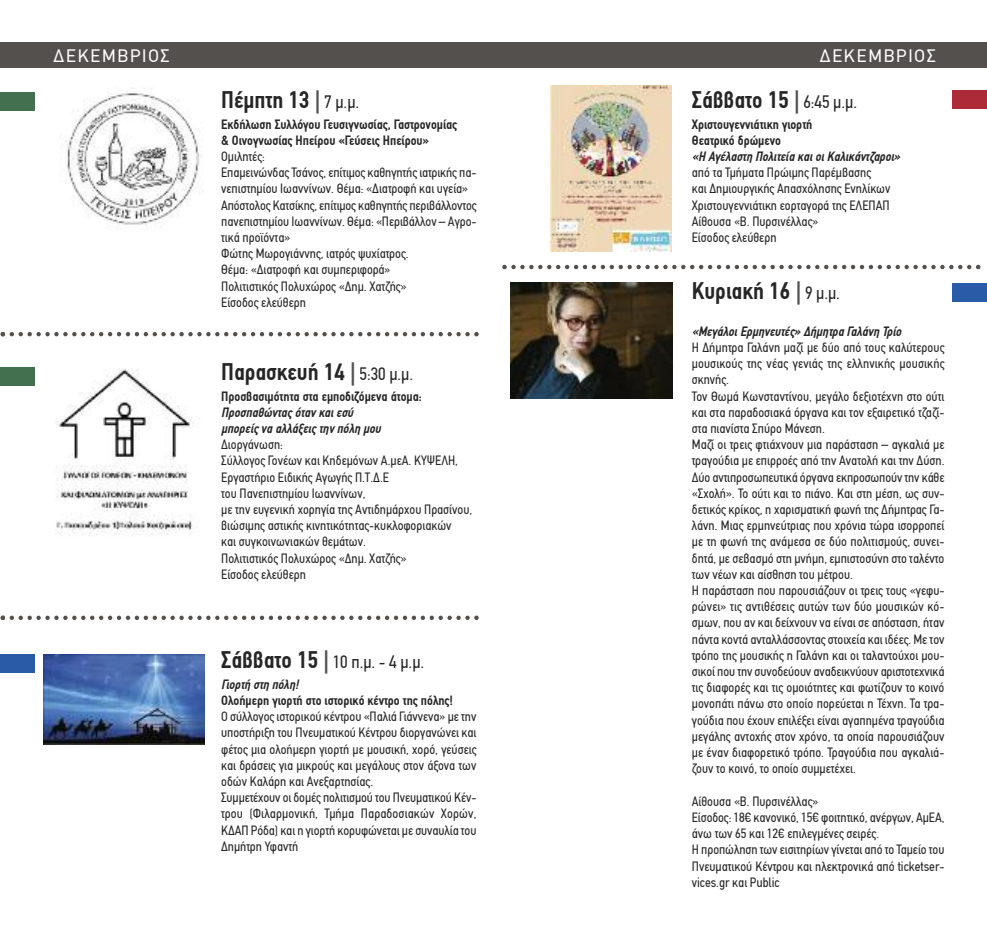
<style>
.page{position:relative;width:987px;height:936px;background:#fff}
.page>*{position:absolute;margin:0;border:0;box-sizing:border-box;transform-origin:0 0}
.t1{font:700 24px "PF Din Text Condensed";color:#272627}
.t2{font:18px "PF Din Text Condensed";color:#272627}
.t3{font:18px "PF Din Text";letter-spacing:.1em;color:#fff}
.t4{font:13.5px/16.2px "PF Din Text Condensed";color:#272627}
.t5{font:700 13.5px/16.2px "PF Din Text Condensed";color:#272627}
.t6{font:italic 700 13.5px/16.2px "PF Din Text Condensed";color:#272627}
.s1{color:#53504e}
.s2{font-weight:400;font-size:18px}
.s3{font-weight:700;font-size:24px}
.s4{font-weight:700;font-size:24px;color:#53504e}
</style>
<div class="page">
<div style="left:0;top:43px;width:493px;height:25px;background:#53504e"></div>
<div style="left:493px;top:43px;width:493px;height:25px;background:#53504e"></div>
<div style="left:0;top:92px;width:34px;height:19px;background:#43704e"></div>
<div style="left:0;top:367px;width:34px;height:18px;background:#43704e"></div>
<div style="left:0;top:654px;width:34px;height:18px;background:#295ba7"></div>
<svg style="left:1px;top:615px;width:477px;height:5px"></svg>
<svg style="left:1px;top:332px;width:477px;height:4px"></svg>
<svg style="left:502px;top:265px;width:478px;height:4px"></svg>
<div style="left:952px;top:284px;width:34px;height:18px;background:#295ba7"></div>
<div style="left:952px;top:91px;width:34px;height:18px;background:#ad2a39"></div>
<img style="left:55px;top:369px;width:145px;height:167px">
<img style="left:43px;top:654px;width:161px;height:90px">
<img style="left:551px;top:85px;width:120px;height:166px">
<img style="left:510px;top:282px;width:162px;height:116px">
<img style="left:65px;top:88px;width:137px;height:139px">
<h2 class="t3" style="left:54px;top:48px;width:118px">ΔΕΚΕΜΒΡΙΟΣ</h2>
<h2 class="t3" style="left:819px;top:48px;width:118px">ΔΕΚΕΜΒΡΙΟΣ</h2>
<h1 class="t1" style="left:221px;top:85px;width:139px">Πέμπτη 13 <span class="s1">|</span> <span class="s2">7 μ.μ.</span></h1>
<p class="t5" style="left:221px;top:116px;width:237px">Εκδήλωση Συλλόγου Γευσιγνωσίας, Γαστρονομίας &amp; Οινογνωσίας Ηπείρου «Γεύσεις Ηπείρου»</p>
<p class="t4" style="left:221px;top:148px;width:257px">Ομιλητές:<br>Επαμεινώνδας Τσάνος, επίτιμος καθηγητής ιατρικής πα&shy;νεπιστημίου Ιωαννίνων. Θέμα: «Διατροφή και υγεία» Απόστολος Κατσίκης, επίτιμος καθηγητής περιβάλλοντος πανεπιστημίου Ιωαννίνων. Θέμα: «Περιβάλλον – Αγρο&shy;τικά προϊόντα»<br>Φώτης Μωρογιάννης, ιατρός ψυχίατρος.<br>Θέμα: «Διατροφή και συμπεριφορά»<br>Πολιτιστικός Πολυχώρος «Δημ. Χατζής»<br>Είσοδος ελεύθερη</p>
<h1 class="t1" style="left:221px;top:357px;width:193px">Παρασκευή 14 <span class="s1">|</span> <span class="s2">5:30 μ.μ.</span></h1>
<p class="t5" style="left:221px;top:387px;width:202px">Προσβασιμότητα στα εμποδιζόμενα άτομα:</p>
<p class="t6" style="left:221px;top:404px;width:161px">Προσπαθώντας όταν και εσύ μπορείς να αλλάξεις την πόλη μου</p>
<p class="t4" style="left:221px;top:436px;width:252px">Διοργάνωση:<br>Σύλλογος Γονέων και Κηδεμόνων Α.μεΑ. ΚΥΨΕΛΗ, Εργαστήριο Ειδικής Αγωγής Π.Τ.Δ.Ε<br>του Πανεπιστημίου Ιωαννίνων,<br>με την ευγενική χορηγία της Αντιδημάρχου Πρασίνου, βιώσιμης αστικής κινητικότητας-κυκλοφοριακών<br>και συγκοινωνιακών θεμάτων.<br>Πολιτιστικός Πολυχώρος «Δημ. Χατζής»<br>Είσοδος ελεύθερη</p>
<h2 class="t2" style="left:221px;top:651px;width:204px"><span class="s3">Σάββατο 15</span> <span class="s4">|</span> 10 π.μ. - 4 μ.μ.</h2>
<p class="t6" style="left:221px;top:675px;width:79px">Γιορτή στη πόλη!</p>
<p class="t5" style="left:221px;top:692px;width:233px">Ολοήμερη γιορτή στο ιστορικό κέντρο της πόλης!</p>
<p class="t4" style="left:221px;top:708px;width:257px">Ο σύλλογος ιστορικού κέντρου «Παλιά Γιάννενα» με την υποστήριξη του Πνευματικού Κέντρου διοργανώνει και φέτος μια ολοήμερη γιορτή με μουσική, χορό, γεύσεις και δράσεις για μικρούς και μεγάλους στον άξονα των οδών Καλάρη και Ανεξαρτησίας.<br>Συμμετέχουν οι δομές πολιτισμού του Πνευματικού Κέν&shy;τρου (Φιλαρμονική, Τμήμα Παραδοσιακών Χορών, ΚΔΑΠ Ρόδα) και η γιορτή κορυφώνεται με συναυλία του Δημήτρη Υφαντή</p>
<h1 class="t1" style="left:691px;top:85px;width:167px">Σάββατο 15 <span class="s1">|</span> <span class="s2">6:45 μ.μ.</span></h1>
<p class="t5" style="left:691px;top:116px;width:122px">Χριστουγεννιάτικη γιορτή<br>Θεατρικό δρώμενο</p>
<p class="t6" style="left:691px;top:148px;width:210px">«Η Αγέλαστη Πολιτεία και οι Καλικάντζαροι»</p>
<p class="t4" style="left:691px;top:164px;width:200px">από τα Τμήματα Πρώιμης Παρέμβασης<br>και Δημιουργικής Απασχόλησης Ενηλίκων<br>Χριστουγεννιάτικη εορταγορά της ΕΛΕΠΑΠ<br>Αίθουσα «Β. Πυρσινέλλας»<br>Είσοδος ελεύθερη</p>
<h1 class="t1" style="left:691px;top:276px;width:150px">Κυριακή 16 <span class="s1">|</span> <span class="s2">9 μ.μ.</span></h1>
<p class="t6" style="left:691px;top:323px;width:211px">«Μεγάλοι Ερμηνευτές» Δήμητρα Γαλάνη Τρίο</p>
<p class="t4" style="left:691px;top:339px;width:254px">Η Δήμητρα Γαλάνη μαζί με δύο από τους καλύτερους μουσικούς της νέας γενιάς της ελληνικής μουσικής σκηνής.<br>Τον Θωμά Κωνσταντίνου, μεγάλο δεξιοτέχνη στο ούτι και στα παραδοσιακά όργανα και τον εξαιρετικό τζαζί&shy;στα πιανίστα Σπύρο Μάνεση.<br>Μαζί οι τρεις φτιάχνουν μια παράσταση – αγκαλιά με τραγούδια με επιρροές από την Ανατολή και την Δύση.<br>Δύο αντιπροσωπευτικά όργανα εκπροσωπούν την κάθε «Σχολή». Το ούτι και το πιάνο. Και στη μέση, ως συν&shy;δετικός κρίκος, η χαρισματική φωνή της Δήμητρας Γα&shy;λάνη. Μιας ερμηνεύτριας που χρόνια τώρα ισορροπεί με τη φωνή της ανάμεσα σε δύο πολιτισμούς, συνει&shy;δητά, με σεβασμό στη μνήμη, εμπιστοσύνη στο ταλέντο των νέων και αίσθηση του μέτρου.<br>Η παράσταση που παρουσιάζουν οι τρεις τους «γεφυ&shy;ρώνει» τις αντιθέσεις αυτών των δύο μουσικών κό&shy;σμων, που αν και δείχνουν να είναι σε απόσταση, ήταν πάντα κοντά ανταλλάσσοντας στοιχεία και ιδέες. Με τον τρόπο της μουσικής η Γαλάνη και οι ταλαντούχοι μου&shy;σικοί που την συνοδεύουν αναδεικνύουν αριστοτεχνικά τις διαφορές και τις ομοιότητες και φωτίζουν το κοινό μονοπάτι πάνω στο οποίο πορεύεται η Τέχνη. Τα τρα&shy;γούδια που έχουν επιλέξει είναι αγαπημένα τραγούδια μεγάλης αντοχής στον χρόνο, τα οποία παρουσιάζουν με έναν διαφορετικό τρόπο. Τραγούδια που αγκαλιά&shy;ζουν το κοινό, το οποίο συμμετέχει.</p>
<p class="t4" style="left:691px;top:793px;width:254px">Αίθουσα «Β. Πυρσινέλλας»<br>Είσοδος: 18€ κανονικό, 15€ φοιτητικό, ανέργων, ΑμΕΑ, άνω των 65 και 12€ επιλεγμένες σειρές.<br>Η προπώληση των εισιτηρίων γίνεται από το Ταμείο του Πνευματικού Κέντρου και ηλεκτρονικά από ticketser&shy;vices.gr και Public</p>
</div>
